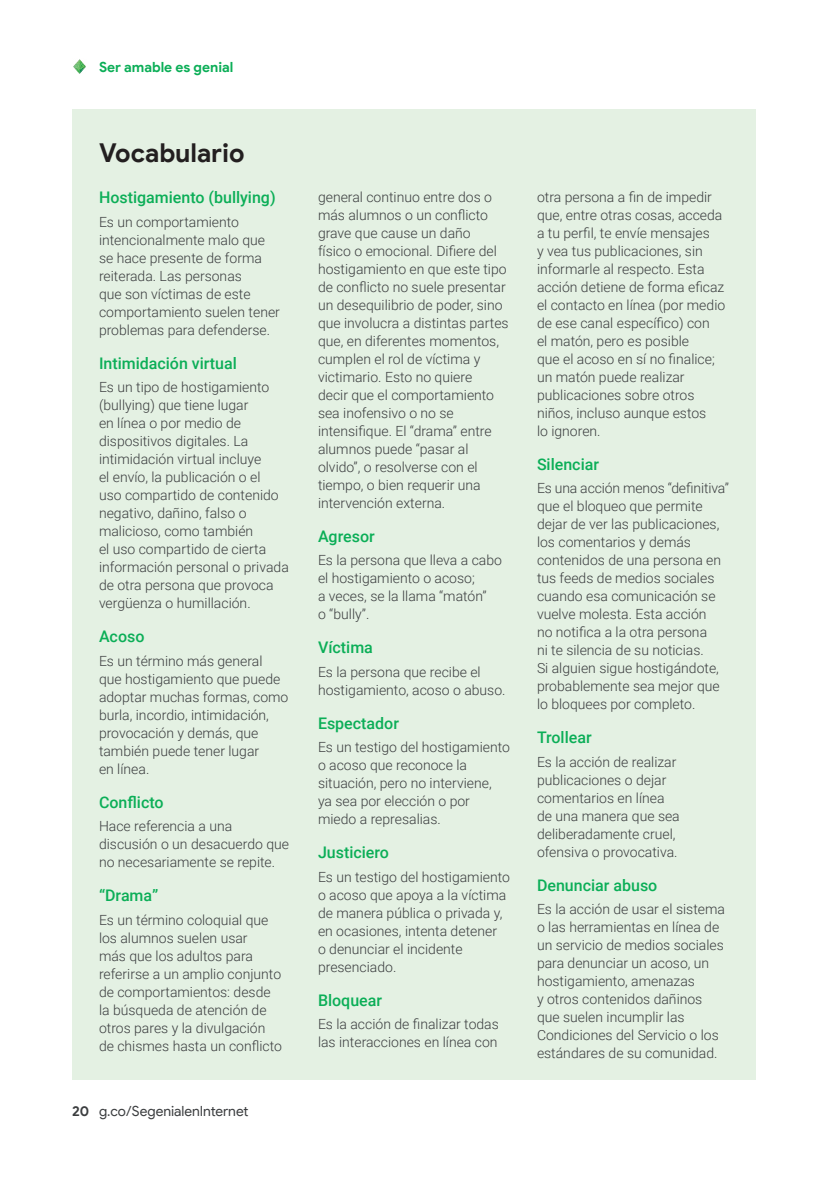
<style>
.page{position:relative;width:828px;height:1188px;background:#fff}
.page>*{position:absolute;margin:0;border:0;box-sizing:border-box;transform-origin:0 0}
.Vocabulary_-_Title{font:700 26px "Google Sans Display";color:#231f20}
.Vocabulary_-_Header{font:500 16px "Roboto";color:#0bae57}
.Vocabulary_-_Body{font:300 14px/18px "Roboto";color:#3b3d3f}
.t1{font:14px "Google Sans Display";color:#3b3d3f}
.t2{font:700 14px "Google Sans Display";color:#0bae57}
.s1{font-weight:700}
</style>
<div class="page">
<img style="left:73px;top:59px;width:13px;height:15px">
<div style="left:72px;top:109px;width:684px;height:971px;background:#e4f1e3"></div>
<p class="t2" style="left:99px;top:58px;width:136px">Ser amable es genial</p>
<p class="Vocabulary_-_Title" style="left:99px;top:137px;width:147px">Vocabulario</p>
<p class="Vocabulary_-_Header" style="left:99px;top:186px;width:178px">Hostigamiento (bullying)</p>
<p class="Vocabulary_-_Body" style="left:99px;top:212px;width:183px">Es un comportamiento intencionalmente malo que se hace presente de forma reiterada. Las personas<br>que son víctimas de este comportamiento suelen tener problemas para defenderse.</p>
<p class="Vocabulary_-_Header" style="left:99px;top:352px;width:139px">Intimidación virtual</p>
<p class="Vocabulary_-_Body" style="left:99px;top:378px;width:191px">Es un tipo de hostigamiento (bullying) que tiene lugar<br>en línea o por medio de dispositivos digitales. La intimidación virtual incluye<br>el envío, la publicación o el<br>uso compartido de contenido negativo, dañino, falso o malicioso, como también<br>el uso compartido de cierta información personal o privada de otra persona que provoca vergüenza o humillación.</p>
<p class="Vocabulary_-_Header" style="left:99px;top:626px;width:47px">Acoso</p>
<p class="Vocabulary_-_Body" style="left:99px;top:651px;width:191px">Es un término más general que hostigamiento que puede adoptar muchas formas, como burla, incordio, intimidación, provocación y demás, que también puede tener lugar<br>en línea.</p>
<p class="Vocabulary_-_Header" style="left:99px;top:791px;width:66px">Conflicto</p>
<p class="Vocabulary_-_Body" style="left:99px;top:817px;width:192px">Hace referencia a una discusión o un desacuerdo que no necesariamente se repite.</p>
<p class="Vocabulary_-_Header" style="left:99px;top:885px;width:61px">“Drama”</p>
<p class="Vocabulary_-_Body" style="left:99px;top:910px;width:185px">Es un término coloquial que los alumnos suelen usar<br>más que los adultos para referirse a un amplio conjunto de comportamientos: desde la búsqueda de atención de otros pares y la divulgación de chismes hasta un conflicto</p>
<p class="t1" style="left:72px;top:1103px;width:178px"><span class="s1">20</span> g.co/SegenialenInternet</p>
<p class="Vocabulary_-_Body" style="left:318px;top:187px;width:192px">general continuo entre dos o más alumnos o un conflicto grave que cause un daño<br>físico o emocional. Difiere del hostigamiento en que este tipo de conflicto no suele presentar un desequilibrio de poder, sino que involucra a distintas partes que, en diferentes momentos, cumplen el rol de víctima y victimario. Esto no quiere<br>decir que el comportamiento sea inofensivo o no se intensifique. El “drama” entre alumnos puede “pasar al olvido”, o resolverse con el tiempo, o bien requerir una intervención externa.</p>
<p class="Vocabulary_-_Header" style="left:318px;top:525px;width:58px">Agresor</p>
<p class="Vocabulary_-_Body" style="left:318px;top:551px;width:186px">Es la persona que lleva a cabo el hostigamiento o acoso;<br>a veces, se la llama “matón”<br>o “bully”.</p>
<p class="Vocabulary_-_Header" style="left:318px;top:636px;width:56px">Víctima</p>
<p class="Vocabulary_-_Body" style="left:318px;top:662px;width:189px">Es la persona que recibe el hostigamiento, acoso o abuso.</p>
<p class="Vocabulary_-_Header" style="left:318px;top:712px;width:83px">Espectador</p>
<p class="Vocabulary_-_Body" style="left:318px;top:738px;width:193px">Es un testigo del hostigamiento o acoso que reconoce la situación, pero no interviene,<br>ya sea por elección o por miedo a represalias.</p>
<p class="Vocabulary_-_Header" style="left:318px;top:842px;width:72px">Justiciero</p>
<p class="Vocabulary_-_Body" style="left:318px;top:867px;width:193px">Es un testigo del hostigamiento o acoso que apoya a la víctima de manera pública o privada y, en ocasiones, intenta detener<br>o denunciar el incidente presenciado.</p>
<p class="Vocabulary_-_Header" style="left:318px;top:989px;width:66px">Bloquear</p>
<p class="Vocabulary_-_Body" style="left:318px;top:1015px;width:182px">Es la acción de finalizar todas las interacciones en línea con</p>
<p class="Vocabulary_-_Body" style="left:537px;top:187px;width:190px">otra persona a fin de impedir que, entre otras cosas, acceda a tu perfil, te envíe mensajes<br>y vea tus publicaciones, sin informarle al respecto. Esta acción detiene de forma eficaz el contacto en línea (por medio de ese canal específico) con<br>el matón, pero es posible<br>que el acoso en sí no finalice; un matón puede realizar publicaciones sobre otros niños, incluso aunque estos<br>lo ignoren.</p>
<p class="Vocabulary_-_Header" style="left:537px;top:453px;width:64px">Silenciar</p>
<p class="Vocabulary_-_Body" style="left:537px;top:479px;width:193px">Es una acción menos “definitiva” que el bloqueo que permite dejar de ver las publicaciones, los comentarios y demás contenidos de una persona en tus feeds de medios sociales cuando esa comunicación se vuelve molesta. Esta acción<br>no notifica a la otra persona<br>ni te silencia de su noticias.<br>Si alguien sigue hostigándote, probablemente sea mejor que lo bloquees por completo.</p>
<p class="Vocabulary_-_Header" style="left:537px;top:726px;width:56px">Trollear</p>
<p class="Vocabulary_-_Body" style="left:537px;top:752px;width:144px">Es la acción de realizar publicaciones o dejar comentarios en línea de una manera que sea deliberadamente cruel, ofensiva o provocativa.</p>
<p class="Vocabulary_-_Header" style="left:537px;top:874px;width:122px">Denunciar abuso</p>
<p class="Vocabulary_-_Body" style="left:537px;top:900px;width:190px">Es la acción de usar el sistema o las herramientas en línea de un servicio de medios sociales para denunciar un acoso, un hostigamiento, amenazas<br>y otros contenidos dañinos que suelen incumplir las<br>Condiciones del Servicio o los estándares de su comunidad.</p>
</div>
